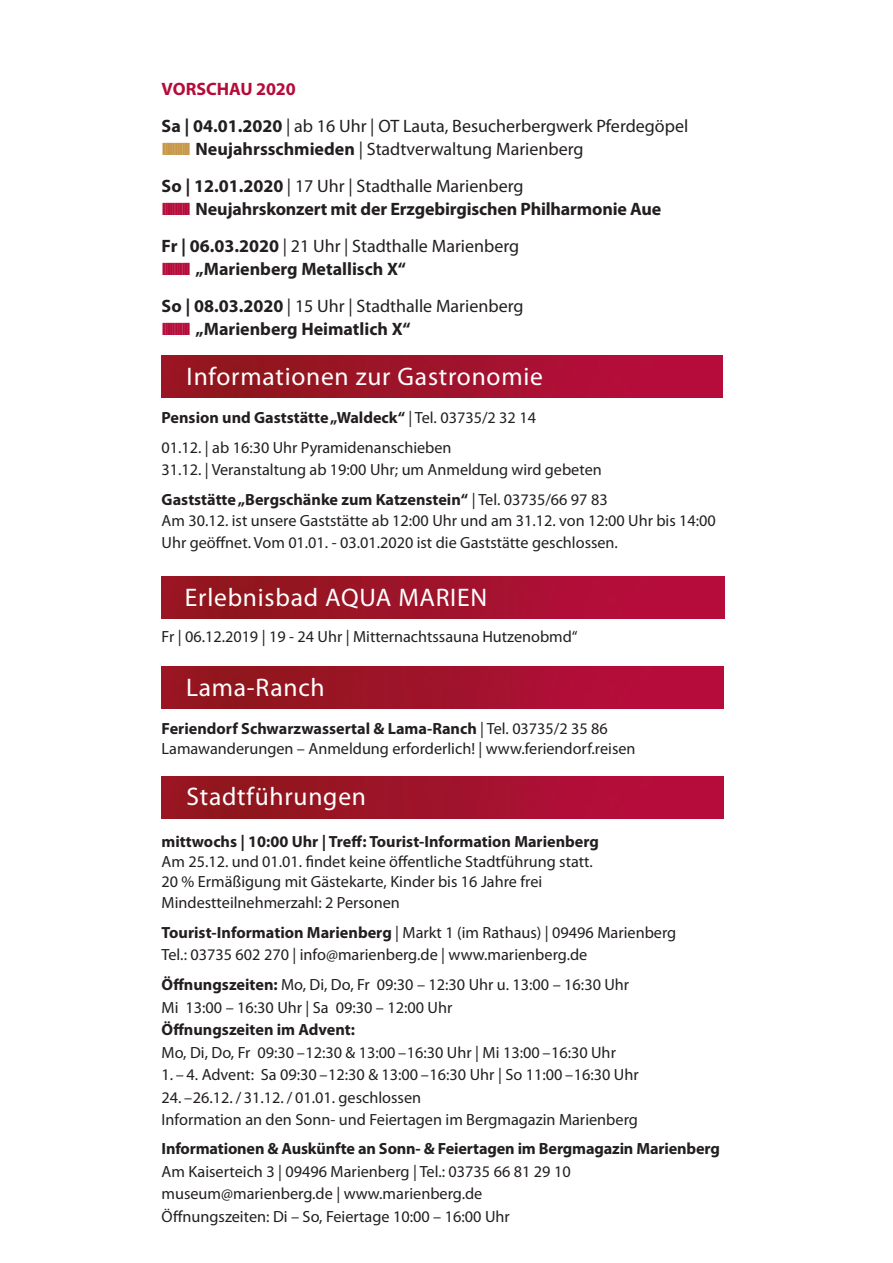
<style>
.page{position:relative;width:893px;height:1263px;background:#fff}
.page>*{position:absolute;margin:0;border:0;box-sizing:border-box;transform-origin:0 0}
.t1{font:25.5px "Myriad Pro";letter-spacing:.03em;color:#fff}
.t2{font:700 18px/37.5px "Myriad Pro";letter-spacing:-.01em;color:#231f20}
.t3{font:18px/37.3px "Myriad Pro";color:#231f20}
.t4{font:16.2px/22.5px "Myriad Pro";color:#231f20}
.t5{font:700 16.2px "Myriad Pro";letter-spacing:-.01em;color:#231f20}
.s1{font-weight:700;color:#b50c3a}
.s2{font-weight:700}
.s3{font-weight:700;color:#c79849}
.s4{color:#b50c3a}
.s5{font-weight:400}
</style>
<div class="page">
<img style="left:162px;top:355px;width:561px;height:43px">
<img style="left:162px;top:666px;width:562px;height:43px">
<img style="left:162px;top:776px;width:561px;height:43px">
<img style="left:162px;top:576px;width:562px;height:43px">
<p class="t3" style="left:162px;top:71px;width:528px"><span class="s1">VORSCHAU 2020<br></span><span class="s2">Sa | 04.01.2020</span> | ab 16 Uhr | OT Lauta, Besucherbergwerk Pferdegöpel</p>
<p class="t3" style="left:162px;top:130px;width:423px"><span class="s3">IIIIIIIIIII</span> <span class="s2">Neujahrsschmieden</span> | Stadtverwaltung Marienberg<br><span class="s2">So | 12.01.2020</span> | 17 Uhr | Stadthalle Marienberg</p>
<p class="t2" style="left:162px;top:190px;width:501px"><span class="s4">IIIIIIIIIII</span> Neujahrskonzert mit der Erzgebirgischen Philharmonie Aue<br>Fr | 06.03.2020 <span class="s5">| 21 Uhr | Stadthalle Marienberg</span></p>
<p class="t2" style="left:162px;top:250px;width:363px"><span class="s4">IIIIIIIIIII</span> „Marienberg Metallisch X“<br>So | 08.03.2020 <span class="s5">| 15 Uhr | Stadthalle Marienberg</span></p>
<p class="t2" style="left:162px;top:310px;width:251px"><span class="s4">IIIIIIIIIII</span> „Marienberg Heimatlich X“</p>
<h1 class="t1" style="left:187px;top:362px;width:358px">Informationen zur Gastronomie</h1>
<p class="t4" style="left:162px;top:402px;width:376px;line-height:30.6px"><span class="s2">Pension und Gaststätte „Waldeck“</span> | Tel. 03735/2 32 14<br>01.12. | ab 16:30 Uhr Pyramidenanschieben</p>
<p class="t4" style="left:162px;top:455px;width:448px;line-height:29.7px">31.12. | Veranstaltung ab 19:00 Uhr; um Anmeldung wird gebeten<br><span class="s2">Gaststätte „Bergschänke zum Katzenstein“</span> | Tel. 03735/66 97 83</p>
<p class="t4" style="left:162px;top:510px;width:556px;line-height:21.6px">Am 30.12. ist unsere Gaststätte ab 12:00 Uhr und am 31.12. von 12:00 Uhr bis 14:00<br>Uhr geöffnet. Vom 01.01. - 03.01.2020 ist die Gaststätte geschlossen.</p>
<h1 class="t1" style="left:185px;top:584px;width:304px">Erlebnisbad AQUA MARIEN</h1>
<p class="t4" style="left:162px;top:626px;width:417px">Fr | 06.12.2019 | 19 - 24 Uhr | Mitternachtssauna Hutzenobmd“</p>
<h1 class="t1" style="left:186px;top:674px;width:140px">Lama-Ranch</h1>
<p class="t4" style="left:162px;top:719px;width:475px;line-height:20.2px"><span class="s2">Feriendorf Schwarzwassertal &amp; Lama-Ranch</span> | Tel. 03735/2 35 86<br>Lamawanderungen – Anmeldung erforderlich! | www.feriendorf.reisen</p>
<h1 class="t1" style="left:187px;top:782px;width:181px">Stadtführungen</h1>
<p class="t5" style="left:162px;top:832px;width:439px">mittwochs | 10:00 Uhr | Treff: Tourist-Information Marienberg</p>
<p class="t4" style="left:162px;top:852px;width:433px;line-height:20.2px">Am 25.12. und 01.01. findet keine öffentliche Stadtführung statt.<br>20 % Ermäßigung mit Gästekarte, Kinder bis 16 Jahre frei<br>Mindestteilnehmerzahl: 2 Personen</p>
<p class="t4" style="left:162px;top:921px;width:516px"><span class="s2">Tourist-Information Marienberg</span> | Markt 1 (im Rathaus) | 09496 Marienberg<br>Tel.: 03735 602 270 | info@marienberg.de | www.marienberg.de</p>
<p class="t4" style="left:162px;top:974px;width:469px"><span class="s2">Öffnungszeiten:</span> Mo, Di, Do, Fr 09:30 – 12:30 Uhr u. 13:00 – 16:30 Uhr<br>Mi 13:00 – 16:30 Uhr | Sa 09:30 – 12:00 Uhr</p>
<p class="t5" style="left:162px;top:1020px;width:195px">Öffnungszeiten im Advent:</p>
<p class="t4" style="left:162px;top:1041px;width:456px">Mo, Di, Do, Fr 09:30 – 12:30 &amp; 13:00 – 16:30 Uhr | Mi 13:00 – 16:30 Uhr</p>
<p class="t4" style="left:162px;top:1064px;width:479px">1. – 4. Advent: Sa 09:30 – 12:30 &amp; 13:00 – 16:30 Uhr | So 11:00 – 16:30 Uhr</p>
<p class="t4" style="left:162px;top:1086px;width:478px">24. – 26.12. / 31.12. / 01.01. geschlossen<br>Information an den Sonn- und Feiertagen im Bergmagazin Marienberg</p>
<p class="t5" style="left:162px;top:1140px;width:560px">Informationen &amp; Auskünfte an Sonn- &amp; Feiertagen im Bergmagazin Marienberg</p>
<p class="t4" style="left:162px;top:1160px;width:411px">Am Kaiserteich 3 | 09496 Marienberg | Tel.: 03735 66 81 29 10 museum@marienberg.de | www.marienberg.de<br>Öffnungszeiten: Di – So, Feiertage 10:00 – 16:00 Uhr</p>
</div>
